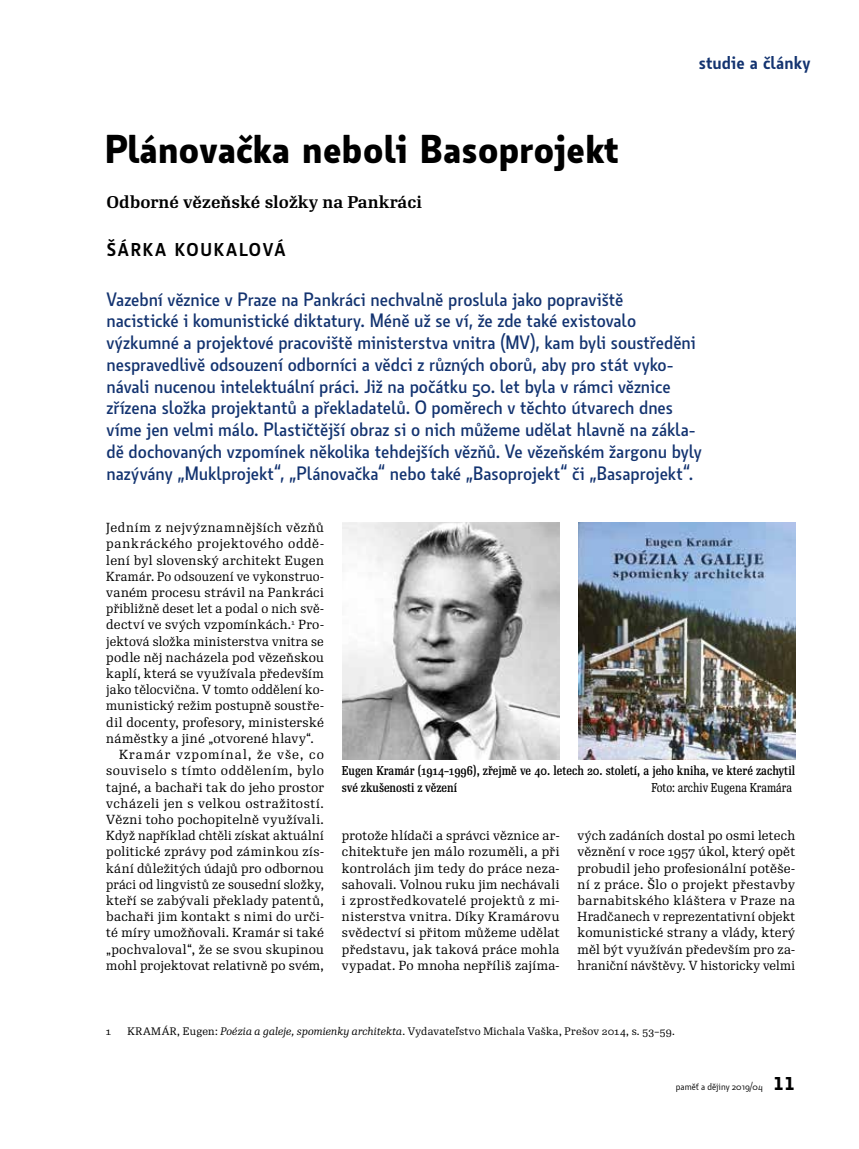
<style>
.page{position:relative;width:859px;height:1149px;background:#fff}
.page>*{position:absolute;margin:0;border:0;box-sizing:border-box;transform-origin:0 0}
.t1{font:700 39px "Botanika Std";color:#000}
.t2{font:500 18.75px/21.8px "Botanika Std";letter-spacing:-.005em;color:#133370}
.t3{font:600 18px "Botanika Std";letter-spacing:.1em;color:#000}
.t4{font:600 18px "Botanika Std";letter-spacing:.005em;color:#133370}
.t5{font:700 16.5px "Re Public Std";color:#000}
.t6{font:12.75px/16.2px "Re Public Std";letter-spacing:.025em;color:#000;text-align:justify}
.t7{font:12.75px "Re Public Std";letter-spacing:.025em;color:#000;scale:.96 1}
.t8{font:12.75px "Re Public Std";letter-spacing:.025em;color:#000;scale:.95 1}
.t9{font:12.75px "Re Public Std";letter-spacing:.045em;color:#000}
.t10{font:12.75px "Re Public Std";letter-spacing:.085em;color:#000}
.t11{font:500 12.45px/16.2px "Re Public Std Cond";color:#000}
.t12{font:12.45px "Re Public Std Cond";color:#000}
.t13{font:10.5px "Re Public Std";letter-spacing:.025em;color:#000}
.t14{font:9.75px "Botanika Std";color:#000}
.s1{font-style:italic}
.s2{font-family:"Botanika Mono";font-weight:700;font-size:18px}
</style>
<div class="page">
<img style="left:342px;top:522px;width:217px;height:236px">
<img style="left:578px;top:522px;width:217px;height:236px">
<h1 class="t1" style="left:105px;top:122px;width:516px">Plánovačka neboli Basoprojekt</h1>
<p class="t5" style="left:106px;top:191px;width:317px">Odborné vězeňské složky na Pankráci</p>
<h3 class="t3" style="left:107px;top:237px;width:180px">ŠÁRKA KOUKALOVÁ</h3>
<h3 class="t4" style="left:699px;top:51px;width:113px">studie a články</h3>
<p class="t2" style="left:106px;top:287px;width:597px">Vazební věznice v Praze na Pankráci nechvalně proslula jako popraviště<br>nacistické i komunistické diktatury. Méně už se ví, že zde také existovalo výzkumné a projektové pracoviště ministerstva vnitra (MV), kam byli soustředěni nespravedlivě odsouzení odborníci a vědci z různých oborů, aby pro stát vyko&shy;návali nucenou intelektuální práci. Již na počátku 50. let byla v rámci věznice zřízena složka projektantů a překladatelů. O poměrech v těchto útvarech dnes víme jen velmi málo. Plastičtější obraz si o nich můžeme udělat hlavně na zákla&shy;dě dochovaných vzpomínek několika tehdejších vězňů. Ve vězeňském žargonu byly nazývány „Muklprojekt“, „Plánovačka“ nebo také „Basoprojekt“ či „Basaprojekt“.</p>
<p class="t6" style="left:106px;top:519px;width:219px">Jedním z nejvýznamnějších vězňů</p>
<p class="t9" style="left:106px;top:535px;width:219px">pankráckého projektového oddě-</p>
<p class="t6" style="left:106px;top:552px;width:219px">lení byl slovenský architekt Eugen</p>
<p class="t8" style="left:106px;top:568px;width:230px">Kramár. Po odsouzení ve vykonstruo-</p>
<p class="t6" style="left:106px;top:584px;width:219px">vaném procesu strávil na Pankráci</p>
<p class="t7" style="left:106px;top:600px;width:228px">přibližně deset let a podal o nich svě-</p>
<p class="t6" style="left:106px;top:616px;width:219px">dectví ve svých vzpomínkách.<sup>1</sup> Pro-</p>
<p class="t7" style="left:106px;top:632px;width:228px">jektová složka ministerstva vnitra se</p>
<p class="t6" style="left:106px;top:649px;width:219px">podle něj nacházela pod vězeňskou</p>
<p class="t6" style="left:106px;top:665px;width:219px">kaplí, která se využívala především</p>
<p class="t7" style="left:106px;top:681px;width:228px">jako tělocvična. V tomto oddělení ko-</p>
<p class="t6" style="left:106px;top:697px;width:219px">munistický režim postupně soustře-</p>
<p class="t6" style="left:106px;top:714px;width:219px">dil docenty, profesory, ministerské</p>
<p class="t6" style="left:106px;top:730px;width:209px">náměstky a jiné „otvorené hlavy“.</p>
<p class="t10" style="left:119px;top:746px;width:206px">Kramár vzpomínal, že vše, co</p>
<p class="t6" style="left:106px;top:762px;width:219px">souviselo s tímto oddělením, bylo</p>
<p class="t6" style="left:106px;top:778px;width:219px">tajné, a bachaři tak do jeho prostor</p>
<p class="t6" style="left:106px;top:795px;width:219px">vcházeli jen s velkou ostražitostí.</p>
<p class="t6" style="left:106px;top:811px;width:219px">Vězni toho pochopitelně využívali.</p>
<p class="t6" style="left:106px;top:827px;width:219px">Když například chtěli získat aktuální</p>
<p class="t6" style="left:106px;top:843px;width:219px">politické zprávy pod záminkou zís-</p>
<p class="t6" style="left:106px;top:859px;width:219px">kání důležitých údajů pro odbornou</p>
<p class="t7" style="left:106px;top:875px;width:228px">práci od lingvistů ze sousední složky,</p>
<p class="t6" style="left:106px;top:892px;width:219px">kteří se zabývali překlady patentů,</p>
<p class="t6" style="left:106px;top:908px;width:219px">bachaři jim kontakt s nimi do urči-</p>
<p class="t6" style="left:106px;top:924px;width:219px">té míry umožňovali. Kramár si také</p>
<p class="t6" style="left:106px;top:940px;width:219px">„pochvaloval“, že se svou skupinou</p>
<p class="t6" style="left:106px;top:957px;width:219px">mohl projektovat relativně po svém,</p>
<p class="t11" style="left:342px;top:762px;width:455px">Eugen Kramár (1914–1996), zřejmě ve 40. letech 20. století, a jeho kniha, ve které zachytil své zkušenosti z vězení</p>
<p class="t12" style="left:652px;top:779px;width:142px">Foto: archiv Eugena Kramára</p>
<p class="t6" style="left:342px;top:827px;width:219px">protože hlídači a správci věznice ar&shy;chitektuře jen málo rozuměli, a při kontrolách jim tedy do práce neza&shy;sahovali. Volnou ruku jim nechávali i zprostředkovatelé projektů z mi&shy;nisterstva vnitra. Díky Kramárovu svědectví si přitom můžeme udělat představu, jak taková práce mohla vypadat. Po mnoha nepříliš zajíma-</p>
<p class="t6" style="left:578px;top:827px;width:219px">vých zadáních dostal po osmi letech věznění v roce 1957 úkol, který opět probudil jeho profesionální potěše&shy;ní z práce. Šlo o projekt přestavby barnabitského kláštera v Praze na Hradčanech v reprezentativní objekt komunistické strany a vlády, který měl být využíván především pro za&shy;hraniční návštěvy. V historicky velmi</p>
<p class="t13" style="left:106px;top:1023px;width:6px">1</p>
<p class="t13" style="left:128px;top:1023px;width:549px">KRAMÁR, Eugen: <span class="s1">Poézia a galeje, spomienky architekta</span>. Vydavateľstvo Michala Vaška, Prešov 2014, s. 53–59.</p>
<p class="t14" style="left:676px;top:1080px;width:121px">paměť a dějiny 2019/04 <span class="s2">11</span></p>
</div>
